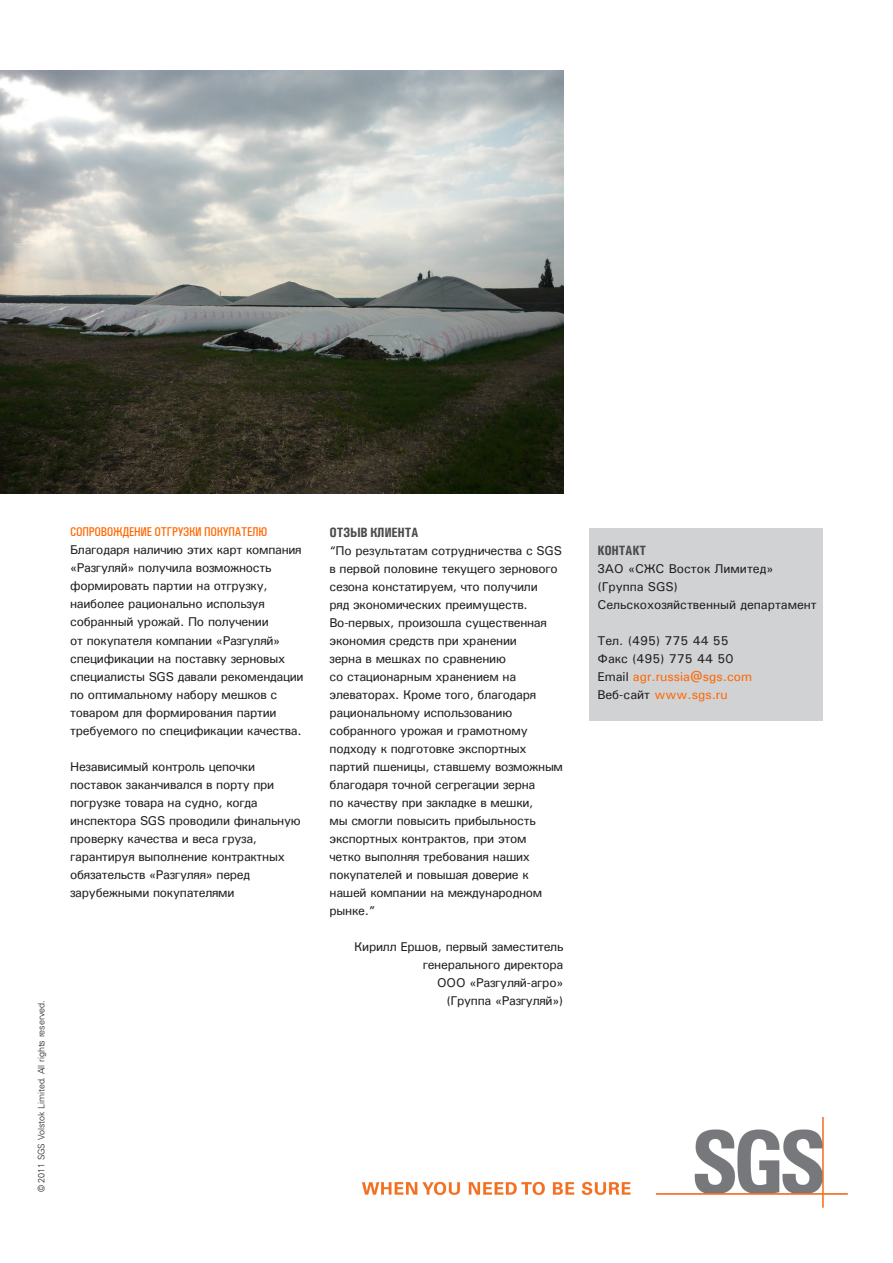
<style>
.page{position:relative;width:893px;height:1263px;background:#fff}
.page>*{position:absolute;margin:0;border:0;box-sizing:border-box;transform-origin:0 0}
.t1{font:700 13.5px "Univers Condensed";letter-spacing:-.02em;color:#4b4c4d}
.t2{font:500 12.75px/18px "Univers";letter-spacing:-.02em;color:#231f20}
.t3{font:500 12.75px "Univers";color:#231f20}
.t4{font:500 12.75px "Univers";color:#f60}
.t5{font:500 12.75px "Univers Condensed";letter-spacing:-.02em;color:#f60}
.t6{font:300 9px "Univers LT";letter-spacing:-.01em;color:#231f20}
.s1{color:#231f20}
</style>
<div class="page">
<img style="left:363px;top:1118px;width:484px;height:89px">
<div style="left:589px;top:528px;width:234px;height:192px;background:#d1d2d4"></div>
<img style="left:0;top:70px;width:564px;height:423px">
<p class="t5" style="left:70px;top:525px;width:199px">СОПРОВОЖДЕНИЕ ОТГРУЗКИ ПОКУПАТЕЛЮ</p>
<p class="t2" style="left:70px;top:541px;width:235px">Благодаря наличию этих карт компания «Разгуляй» получила возможность формировать партии на отгрузку, наиболее рационально используя собранный урожай. По получении<br>от покупателя компании «Разгуляй» спецификации на поставку зерновых специалисты SGS давали рекомендации по оптимальному набору мешков с товаром для формирования партии требуемого по спецификации качества.</p>
<p class="t2" style="left:70px;top:757px;width:232px">Независимый контроль цепочки поставок заканчивался в порту при погрузке товара на судно, когда инспектора SGS проводили финальную проверку качества и веса груза, гарантируя выполнение контрактных обязательств «Разгуляя» перед зарубежными покупателями</p>
<p class="t6" style="left:36px;top:1192px;width:193px;rotate:-90deg">© 2011 SGS Volstok Limited. All rights reserved.</p>
<p class="t1" style="left:330px;top:524px;width:91px">ОТЗЫВ КЛИЕНТА</p>
<p class="t2" style="left:330px;top:541px;width:235px">“По результатам сотрудничества с SGS в первой половине текущего зернового сезона констатируем, что получили<br>ряд экономических преимуществ.<br>Во-первых, произошла существенная экономия средств при хранении<br>зерна в мешках по сравнению<br>со стационарным хранением на элеваторах. Кроме того, благодаря рациональному использованию собранного урожая и грамотному подходу к подготовке экспортных партий пшеницы, ставшему возможным благодаря точной сегрегации зерна<br>по качеству при закладке в мешки,<br>мы смогли повысить прибыльность экспортных контрактов, при этом<br>четко выполняя требования наших покупателей и повышая доверие к нашей компании на международном рынке.”</p>
<p class="t2" style="left:354px;top:937px;width:211px;text-align:right">Кирилл Ершов, первый заместитель генерального директора</p>
<p class="t2" style="left:437px;top:973px;width:128px">ООО «Разгуляй-агро»</p>
<p class="t2" style="left:447px;top:991px;width:118px">(Группа «Разгуляй»)</p>
<p class="t1" style="left:597px;top:542px;width:50px">KOHTAKT</p>
<p class="t3" style="left:597px;top:560px;width:177px">ЗАО «СЖС Восток Лимитед»</p>
<p class="t3" style="left:597px;top:578px;width:82px">(Группа SGS)</p>
<p class="t3" style="left:597px;top:596px;width:221px">Сельскохозяйственный департамент</p>
<p class="t3" style="left:597px;top:632px;width:133px">Тел. (495) 775 44 55</p>
<p class="t3" style="left:597px;top:650px;width:137px">Факс (495) 775 44 50</p>
<p class="t4" style="left:597px;top:668px;width:156px"><span class="s1">Email</span> agr.russia@sgs.com</p>
<p class="t4" style="left:597px;top:686px;width:132px"><span class="s1">Веб-сайт</span> www.sgs.ru</p>
</div>
